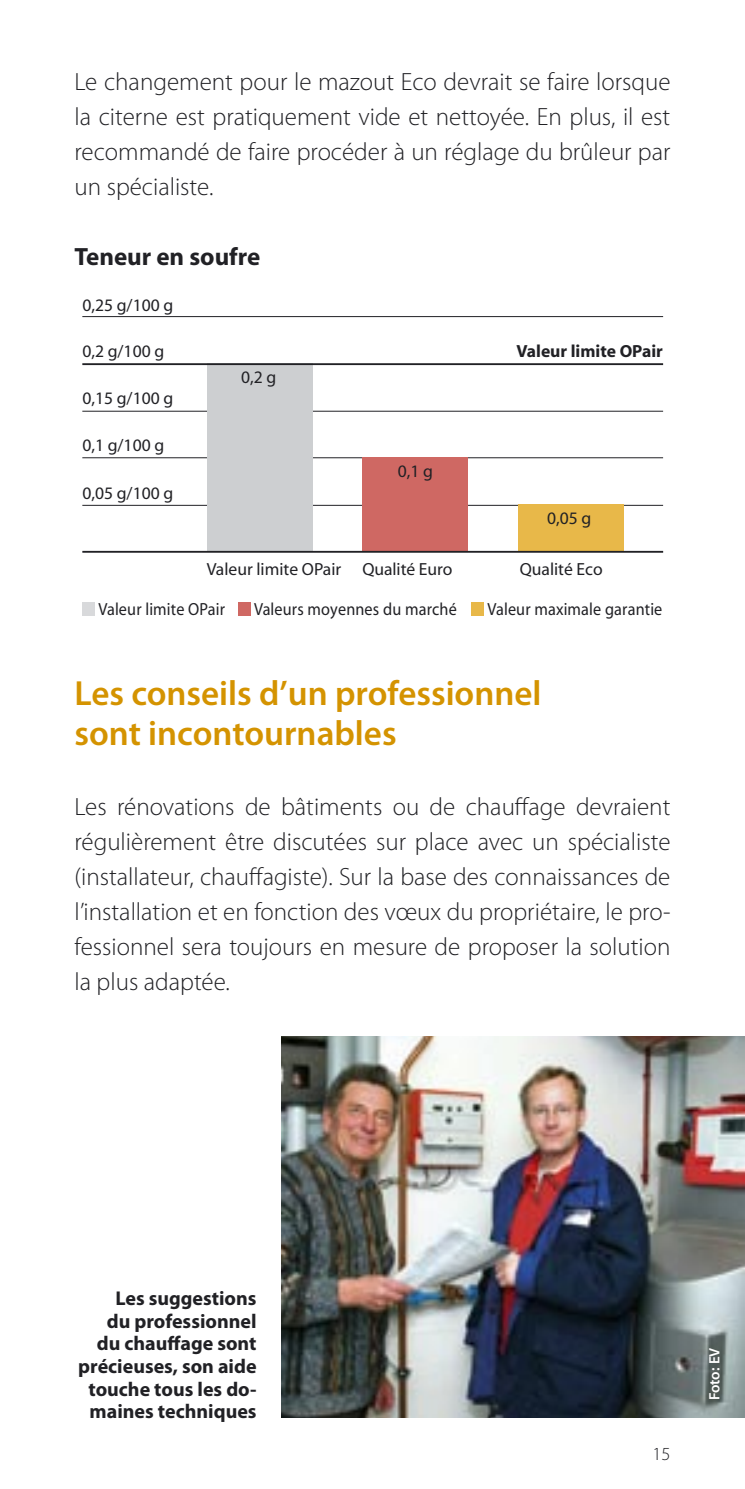
<style>
.page{position:relative;width:745px;height:1489px;background:#fff}
.page>*{position:absolute;margin:0;border:0;box-sizing:border-box;transform-origin:0 0}
.t1{font:600 35px/40px "Myriad Pro";color:#d49300}
.t2{font:300 25px/35px "Myriad Pro";color:#212125;text-align:justify}
.t3{font:700 25px "Myriad Pro";color:#212125}
.t4{font:700 20px/22.5px "Myriad Pro";color:#212125;text-align:right}
.t5{font:300 18.5px "Myriad Pro";color:#212125}
.t6{font:17.5px "Myriad";color:#212125}
.t7{font:17.5px "Myriad";color:#212125;scale:.92 1}
.t8{font:700 17.5px "Myriad";color:#212125}
.t9{font:600 15px "Myriad Pro";letter-spacing:-.005em;color:#fff}
</style>
<div class="page">
<img style="left:281px;top:1036px;width:463px;height:380px">
<svg style="left:82px;top:316px;width:582px;height:300px"></svg>
<hr style="left:82px;top:363px;width:580px;height:2px;background:#212125">
<hr style="left:82px;top:316px;width:580px;height:1px;background:#212125">
<div style="left:82px;top:602px;width:12px;height:13px;background:#d8d9db"></div>
<div style="left:238px;top:602px;width:12px;height:13px;background:#cf6863"></div>
<div style="left:471px;top:602px;width:12px;height:13px;background:#e8b849"></div>
<hr style="left:82px;top:551px;width:580px;height:1px;background:#212125">
<p class="t2" style="left:74px;top:64px;width:597px">Le changement pour le mazout Eco devrait se faire lorsque la citerne est pratiquement vide et nettoyée. En plus, il est recommandé de faire procéder à un réglage du brûleur par un spécialiste.</p>
<p class="t3" style="left:74px;top:242px;width:187px">Teneur en soufre</p>
<p class="t6" style="left:82px;top:296px;width:92px">0,25 g/100 g</p>
<p class="t6" style="left:82px;top:342px;width:83px">0,2 g/100 g</p>
<p class="t6" style="left:82px;top:390px;width:92px">0,15 g/100 g</p>
<p class="t6" style="left:82px;top:436px;width:83px">0,1 g/100 g</p>
<p class="t6" style="left:82px;top:484px;width:92px">0,05 g/100 g</p>
<p class="t6" style="left:241px;top:368px;width:37px">0,2 g</p>
<p class="t6" style="left:397px;top:462px;width:37px">0,1 g</p>
<p class="t8" style="left:516px;top:342px;width:148px">Valeur limite OPair</p>
<p class="t6" style="left:546px;top:509px;width:46px">0,05 g</p>
<p class="t6" style="left:207px;top:560px;width:247px">Valeur limite OPair Qualité Euro</p>
<p class="t6" style="left:519px;top:560px;width:84px">Qualité Eco</p>
<p class="t7" style="left:98px;top:600px;width:139px">Valeur limite OPair</p>
<p class="t7" style="left:254px;top:600px;width:222px">Valeurs moyennes du marché</p>
<p class="t7" style="left:487px;top:600px;width:191px">Valeur maximale garantie</p>
<h1 class="t1" style="left:74px;top:673px;width:468px">Les conseils d’un professionnel sont incontournables</h1>
<p class="t2" style="left:74px;top:789px;width:597px">Les rénovations de bâtiments ou de chauffage devraient régulièrement être discutées sur place avec un spécialiste (installateur, chauffagiste). Sur la base des connaissances de l’installation et en fonction des vœux du propriétaire, le pro&shy;fessionnel sera toujours en mesure de proposer la solution la plus adaptée.</p>
<p class="t4" style="left:78px;top:1287px;width:180px">Les suggestions<br>du professionnel du chauffage sont précieuses, son aide touche tous les do&shy;maines techniques</p>
<p class="t5" style="left:652px;top:1443px;width:20px">15</p>
<p class="t9" style="left:705px;top:1400px;width:54px;rotate:-90deg">Foto: EV</p>
</div>
